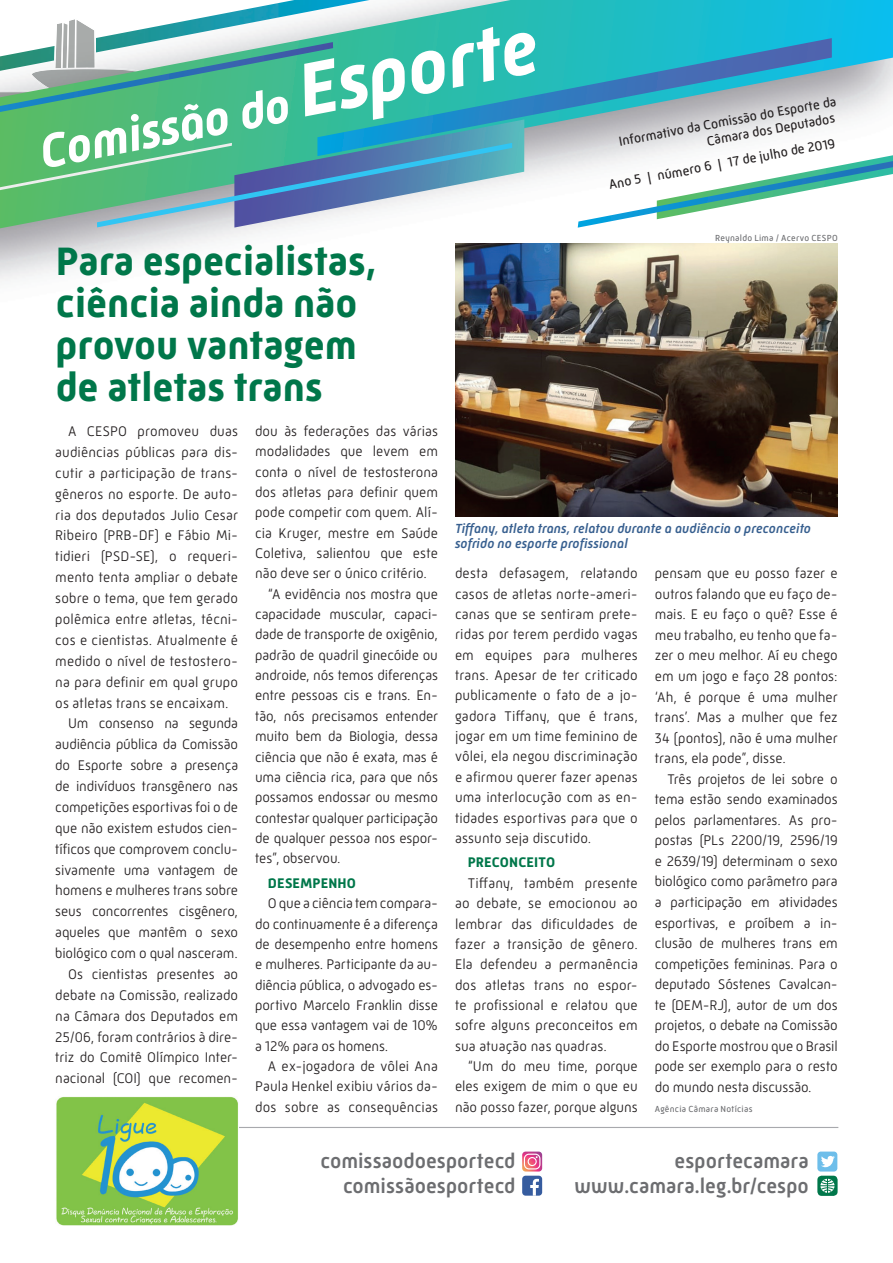
<style>
.page{position:relative;width:893px;height:1263px;background:#fff}
.page>*{position:absolute;margin:0;border:0;box-sizing:border-box;transform-origin:0 0}
.t1{font:italic 700 48.45px "Mic 32 New";color:#fff}
.t2{font:700 40.5px/42px "Mic 32 New";color:#00774a}
.t3{font:500 21px/25.2px "Mic 32 New";color:#6c6d70;text-align:right}
.t4{font:300 14.25px/20.4px "Mic 32 New";color:#231f20;text-align:justify}
.t5{font:700 14.25px "Mic 32 New";letter-spacing:.01em;color:#00774a}
.t6{font:italic 500 13.5px/15px "Mic 32 New";letter-spacing:.005em;color:#375f8f}
.t7{font:13.5px/15.8px "Mic 32 New";color:#231f20}
.t8{font:9px "Mic 32 New";letter-spacing:.03em;color:#6c6d70}
.s1{font-size:76.65px}
</style>
<div class="page">
<img style="left:0;top:228px;width:838px;height:53px">
<svg style="left:206px;top:0;width:687px;height:228px"></svg>
<svg style="left:524px;top:38px;width:308px;height:118px;background:#7ab9ca"></svg>
<svg style="left:0;top:17px;width:524px;height:211px;background:#68b9aa"></svg>
<svg style="left:578px;top:155px;width:315px;height:73px"></svg>
<hr style="left:56px;top:1127px;width:782px;height:1px;background:#a8a9ad">
<div style="left:522px;top:1176px;width:20px;height:20px;background:#365c9f;border-radius:3px"></div>
<svg style="left:530px;top:1179px;width:9px;height:17px"></svg>
<svg style="left:522px;top:1151px;width:20px;height:20px"></svg>
<div style="left:817px;top:1151px;width:20px;height:20px;background:#6ebeea;border-radius:3px"></div>
<svg style="left:821px;top:1156px;width:14px;height:11px"></svg>
<img style="left:56px;top:1097px;width:182px;height:128px">
<img style="left:455px;top:244px;width:383px;height:273px">
<div style="left:817px;top:1176px;width:21px;height:20px;background:#00774a;border-radius:4px"></div>
<svg style="left:820px;top:1178px;width:15px;height:15px"></svg>
<h1 class="t1" style="left:35px;top:125px;width:510px;rotate:-11deg">Comissão do <span class="s1">Esporte</span></h1>
<h2 class="t2" style="left:56px;top:240px;width:322px">Para especialistas, ciência ainda não provou vantagem de atletas trans</h2>
<p class="t7" style="left:703px;top:117px;width:136px;text-indent:-87px;rotate:-10deg">Informativo da Comissão do Esporte da<br>Câmara dos Deputados</p>
<p class="t7" style="left:607px;top:176px;width:231px;rotate:-10deg">Ano 5 | número 6 | 17 de julho de 2019</p>
<p class="t8" style="left:715px;top:232px;width:124px">Reynaldo Lima / Acervo CESPO</p>
<p class="t4" style="left:68px;top:421px;width:172px">A CESPO promoveu duas</p>
<p class="t4" style="left:55px;top:442px;width:184px">audiências públicas para dis-</p>
<p class="t4" style="left:55px;top:463px;width:184px">cutir a participação de trans-</p>
<p class="t4" style="left:55px;top:484px;width:184px">gêneros no esporte. De auto-</p>
<p class="t4" style="left:55px;top:504px;width:184px">ria dos deputados Julio Cesar</p>
<p class="t4" style="left:55px;top:525px;width:184px">Ribeiro (PRB-DF) e Fábio Mi-</p>
<p class="t4" style="left:55px;top:546px;width:184px">tidieri (PSD-SE), o requeri-</p>
<p class="t4" style="left:55px;top:567px;width:184px">mento tenta ampliar o debate</p>
<p class="t4" style="left:55px;top:588px;width:184px">sobre o tema, que tem gerado</p>
<p class="t4" style="left:55px;top:609px;width:184px">polêmica entre atletas, técni-</p>
<p class="t4" style="left:55px;top:630px;width:184px">cos e cientistas. Atualmente é</p>
<p class="t4" style="left:55px;top:651px;width:184px">medido o nível de testostero-</p>
<p class="t4" style="left:55px;top:671px;width:184px">na para definir em qual grupo</p>
<p class="t4" style="left:55px;top:692px;width:175px">os atletas trans se encaixam.</p>
<p class="t4" style="left:68px;top:713px;width:172px">Um consenso na segunda</p>
<p class="t4" style="left:55px;top:734px;width:184px">audiência pública da Comissão</p>
<p class="t4" style="left:55px;top:755px;width:184px">do Esporte sobre a presença</p>
<p class="t4" style="left:55px;top:776px;width:184px">de indivíduos transgênero nas</p>
<p class="t4" style="left:55px;top:797px;width:184px">competições esportivas foi o de</p>
<p class="t4" style="left:55px;top:818px;width:184px">que não existem estudos cien-</p>
<p class="t4" style="left:55px;top:838px;width:184px">tíficos que comprovem conclu-</p>
<p class="t4" style="left:55px;top:859px;width:184px">sivamente uma vantagem de</p>
<p class="t4" style="left:55px;top:880px;width:184px">homens e mulheres trans sobre</p>
<p class="t4" style="left:55px;top:901px;width:184px">seus concorrentes cisgênero,</p>
<p class="t4" style="left:55px;top:922px;width:184px">aqueles que mantêm o sexo</p>
<p class="t4" style="left:55px;top:943px;width:184px">biológico com o qual nasceram.</p>
<p class="t4" style="left:68px;top:964px;width:172px">Os cientistas presentes ao</p>
<p class="t4" style="left:55px;top:985px;width:184px">debate na Comissão, realizado</p>
<p class="t4" style="left:55px;top:1005px;width:184px">na Câmara dos Deputados em</p>
<p class="t4" style="left:55px;top:1026px;width:184px">25/06, foram contrários à dire-</p>
<p class="t4" style="left:55px;top:1047px;width:184px">triz do Comitê Olímpico Inter-</p>
<p class="t4" style="left:55px;top:1068px;width:184px">nacional (COI) que recomen-</p>
<p class="t4" style="left:255px;top:421px;width:184px">dou às federações das várias</p>
<p class="t4" style="left:255px;top:441px;width:184px">modalidades que levem em</p>
<p class="t4" style="left:255px;top:461px;width:184px">conta o nível de testosterona</p>
<p class="t4" style="left:255px;top:482px;width:184px">dos atletas para definir quem</p>
<p class="t4" style="left:255px;top:502px;width:184px">pode competir com quem. Alí-</p>
<p class="t4" style="left:255px;top:523px;width:184px">cia Kruger, mestre em Saúde</p>
<p class="t4" style="left:255px;top:543px;width:184px">Coletiva, salientou que este</p>
<p class="t4" style="left:255px;top:563px;width:173px">não deve ser o único critério.</p>
<p class="t4" style="left:268px;top:584px;width:172px">“A evidência nos mostra que</p>
<p class="t4" style="left:255px;top:604px;width:184px">capacidade muscular, capaci-</p>
<p class="t4" style="left:255px;top:624px;width:184px">dade de transporte de oxigênio,</p>
<p class="t4" style="left:255px;top:645px;width:184px">padrão de quadril ginecóide ou</p>
<p class="t4" style="left:255px;top:665px;width:184px">androide, nós temos diferenças</p>
<p class="t4" style="left:255px;top:685px;width:184px">entre pessoas cis e trans. En-</p>
<p class="t4" style="left:255px;top:706px;width:184px">tão, nós precisamos entender</p>
<p class="t4" style="left:255px;top:726px;width:184px">muito bem da Biologia, dessa</p>
<p class="t4" style="left:255px;top:746px;width:184px">ciência que não é exata, mas é</p>
<p class="t4" style="left:255px;top:767px;width:184px">uma ciência rica, para que nós</p>
<p class="t4" style="left:255px;top:787px;width:184px">possamos endossar ou mesmo</p>
<p class="t4" style="left:255px;top:807px;width:184px">contestar qualquer participação</p>
<p class="t4" style="left:255px;top:828px;width:184px">de qualquer pessoa nos espor-</p>
<p class="t4" style="left:255px;top:848px;width:87px">tes”, observou.</p>
<p class="t5" style="left:268px;top:875px;width:90px">DESEMPENHO</p>
<p class="t4" style="left:255px;top:893px;width:184px;text-indent:13px">O que a ciência tem compara&shy;do continuamente é a diferença de desempenho entre homens e mulheres. Participante da au&shy;diência pública, o advogado es&shy;portivo Marcelo Franklin disse que essa vantagem vai de 10% a 12% para os homens.</p>
<p class="t4" style="left:255px;top:1056px;width:184px;text-indent:13px">A ex-jogadora de vôlei Ana Paula Henkel exibiu vários da&shy;dos sobre as consequências</p>
<p class="t6" style="left:455px;top:520px;width:357px">Tiffany, atleta trans, relatou durante a audiência o preconceito sofrido no esporte profissional</p>
<p class="t4" style="left:455px;top:563px;width:184px">desta defasagem, relatando casos de atletas norte-ameri&shy;canas que se sentiram prete&shy;ridas por terem perdido vagas em equipes para mulheres trans. Apesar de ter criticado publicamente o fato de a jo&shy;gadora Tiffany, que é trans, jogar em um time feminino de vôlei, ela negou discriminação e afirmou querer fazer apenas uma interlocução com as en&shy;tidades esportivas para que o assunto seja discutido.</p>
<p class="t5" style="left:468px;top:854px;width:89px">PRECONCEITO</p>
<p class="t4" style="left:455px;top:873px;width:184px;text-indent:13px">Tiffany, também presente ao debate, se emocionou ao lembrar das dificuldades de fazer a transição de gênero.<br>Ela defendeu a permanência dos atletas trans no espor&shy;te profissional e relatou que sofre alguns preconceitos em sua atuação nas quadras.</p>
<p class="t4" style="left:455px;top:1056px;width:184px;text-indent:13px">“Um do meu time, porque eles exigem de mim o que eu não posso fazer, porque alguns</p>
<p class="t4" style="left:655px;top:563px;width:184px">pensam que eu posso fazer e outros falando que eu faço de&shy;mais. E eu faço o quê? Esse é meu trabalho, eu tenho que fa&shy;zer o meu melhor. Aí eu chego em um jogo e faço 28 pontos: ‘Ah, é porque é uma mulher trans’. Mas a mulher que fez 34 (pontos), não é uma mulher trans, ela pode”, disse.</p>
<p class="t4" style="left:655px;top:768px;width:184px;text-indent:13px">Três projetos de lei sobre o tema estão sendo examinados pelos parlamentares. As pro&shy;postas (PLs 2200/19, 2596/19 e 2639/19) determinam o sexo biológico como parâmetro para a participação em atividades esportivas, e proíbem a in&shy;clusão de mulheres trans em competições femininas. Para o deputado Sóstenes Cavalcan&shy;te (DEM-RJ), autor de um dos projetos, o debate na Comissão do Esporte mostrou que o Brasil pode ser exemplo para o resto do mundo nesta discussão.</p>
<p class="t8" style="left:655px;top:1104px;width:99px">Agência Câmara Notícias</p>
<h3 class="t3" style="left:321px;top:1148px;width:196px">comissaodoesportecd comissãoesportecd</h3>
<h3 class="t3" style="left:574px;top:1148px;width:236px">esportecamara www.camara.leg.br/cespo</h3>
</div>
